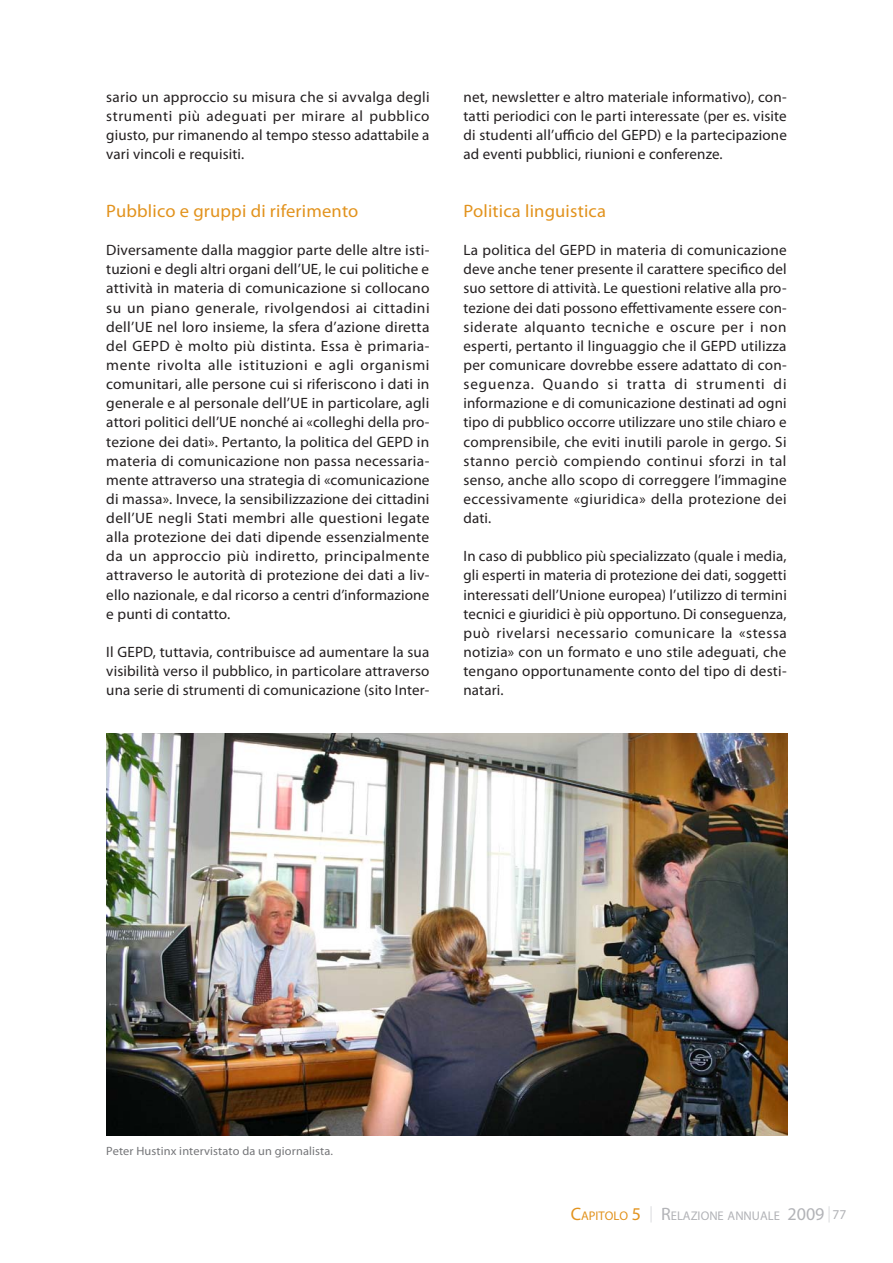
<style>
.page{position:relative;width:893px;height:1263px;background:#fff}
.page>*{position:absolute;margin:0;border:0;box-sizing:border-box;transform-origin:0 0}
.t1{font:18px "Myriad Pro";letter-spacing:.01em;color:#e2931e}
.TEXT{font:15px/19.2px "Myriad Pro";letter-spacing:.01em;color:#231f20;text-align:justify}
.t2{font:13.5px "Myriad Pro";color:#b2b3b7}
.t3{font:12.6px "Myriad Pro";color:#b2b3b7}
.Photo_Caption{font:12px "Myriad Pro";letter-spacing:.01em;color:#757679}
.s1{font-size:18px;color:#e2931e}
.s2{color:#e2931e}
.s3{font-size:18px}
</style>
<div class="page">
<svg style="left:650px;top:1206px;width:2px;height:16px"></svg>
<svg style="left:828px;top:1206px;width:2px;height:16px"></svg>
<img style="left:106px;top:733px;width:681px;height:402px">
<p class="TEXT" style="left:106px;top:87px;width:325px">sario un approccio su misura che si avvalga degli strumenti più adeguati per mirare al pubblico giusto, pur rimanendo al tempo stesso adattabile a vari vincoli e requisiti.</p>
<p class="t1" style="left:106px;top:200px;width:254px">Pubblico e gruppi di riferimento</p>
<p class="TEXT" style="left:106px;top:240px;width:325px">Diversamente dalla maggior parte delle altre isti&shy;tuzioni e degli altri organi dell’UE, le cui politiche e attività in materia di comunicazione si collocano su un piano generale, rivolgendosi ai cittadini dell’UE nel loro insieme, la sfera d’azione diretta del GEPD è molto più distinta. Essa è primaria&shy;mente rivolta alle istituzioni e agli organismi comunitari, alle persone cui si riferiscono i dati in generale e al personale dell’UE in particolare, agli attori politici dell’UE nonché ai «colleghi della pro&shy;tezione dei dati». Pertanto, la politica del GEPD in materia di comunicazione non passa necessaria&shy;mente attraverso una strategia di «comunicazione di massa». Invece, la sensibilizzazione dei cittadini dell’UE negli Stati membri alle questioni legate alla protezione dei dati dipende essenzialmente da un approccio più indiretto, principalmente attraverso le autorità di protezione dei dati a liv&shy;ello nazionale, e dal ricorso a centri d’informazione e punti di contatto.</p>
<p class="TEXT" style="left:106px;top:642px;width:325px">Il GEPD, tuttavia, contribuisce ad aumentare la sua visibilità verso il pubblico, in particolare attraverso una serie di strumenti di comunicazione (sito Inter-</p>
<p class="TEXT" style="left:463px;top:87px;width:325px">net, newsletter e altro materiale informativo), con&shy;tatti periodici con le parti interessate (per es. visite di studenti all’ufficio del GEPD) e la partecipazione ad eventi pubblici, riunioni e conferenze.</p>
<p class="t1" style="left:463px;top:200px;width:144px">Politica linguistica</p>
<p class="TEXT" style="left:463px;top:240px;width:325px">La politica del GEPD in materia di comunicazione deve anche tener presente il carattere specifico del suo settore di attività. Le questioni relative alla pro&shy;tezione dei dati possono effettivamente essere con&shy;siderate alquanto tecniche e oscure per i non esperti, pertanto il linguaggio che il GEPD utilizza per comunicare dovrebbe essere adattato di con&shy;seguenza. Quando si tratta di strumenti di informazione e di comunicazione destinati ad ogni tipo di pubblico occorre utilizzare uno stile chiaro e comprensibile, che eviti inutili parole in gergo. Si stanno perciò compiendo continui sforzi in tal senso, anche allo scopo di correggere l’immagine eccessivamente «giuridica» della protezione dei dati.</p>
<p class="TEXT" style="left:463px;top:546px;width:325px">In caso di pubblico più specializzato (quale i media, gli esperti in materia di protezione dei dati, soggetti interessati dell’Unione europea) l’utilizzo di termini tecnici e giuridici è più opportuno. Di conseguenza, può rivelarsi necessario comunicare la «stessa notizia» con un formato e uno stile adeguati, che tengano opportunamente conto del tipo di desti&shy;natari.</p>
<p class="Photo_Caption" style="left:106px;top:1143px;width:228px">Peter Hustinx intervistato da un giornalista.</p>
<p class="t3" style="left:571px;top:1207px;width:255px"><span class="s1">C</span><span class="s2">APITOLO</span> <span class="s1">5</span> <span class="s3">R</span>ELAZIONE ANNUALE <span class="s3">2009</span></p>
<p class="t2" style="left:833px;top:1206px;width:15px">77</p>
</div>
